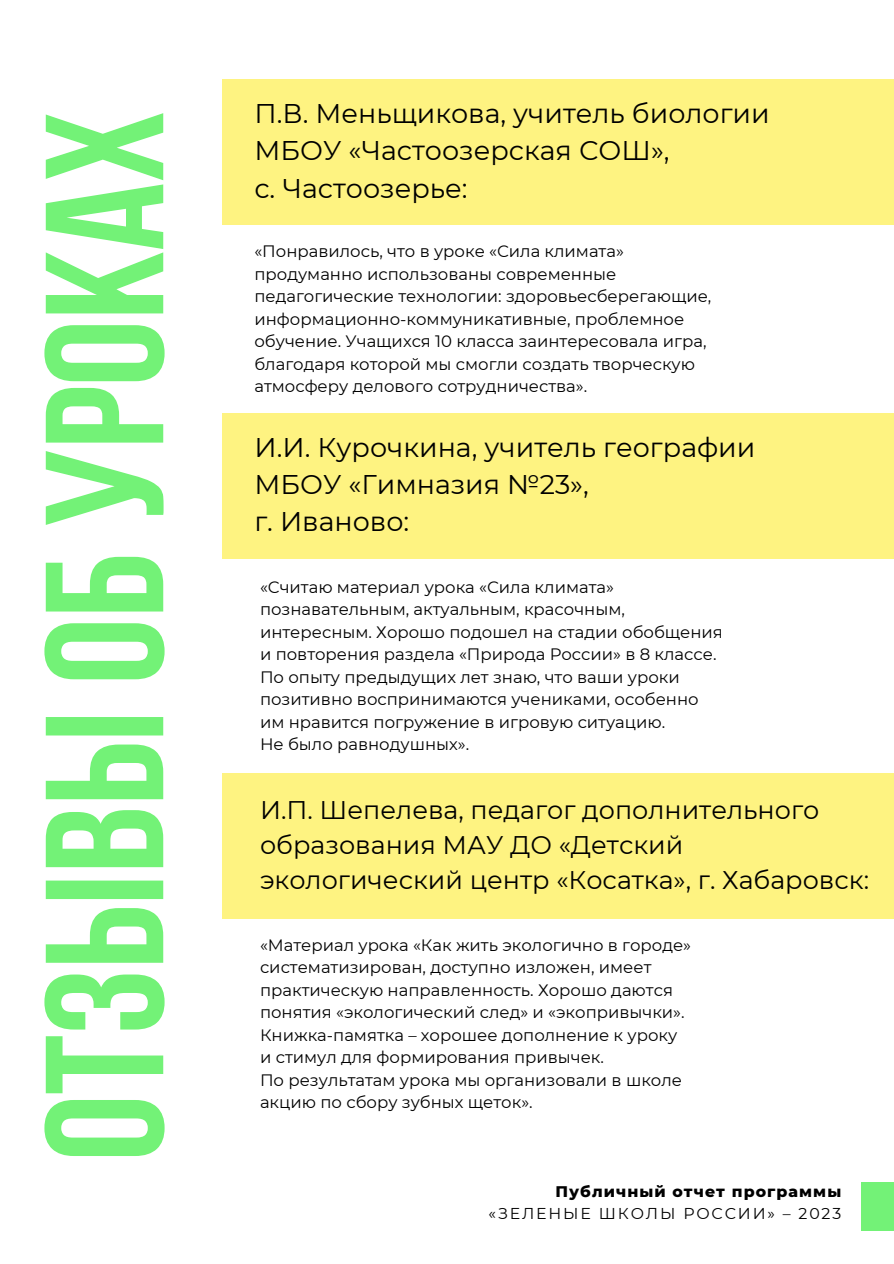
<style>
.page{position:relative;width:894px;height:1264px;background:#fff}
.page>*{position:absolute;margin:0;border:0;box-sizing:border-box;transform-origin:0 0}
.t1{font:167.7px "Bebas Neue Cyrillic";color:#73f277}
.t2{font:27px/37.2px "Montserrat";color:#000}
.t3{font:25.5px/34.8px "Montserrat";color:#000}
.t4{font:16.5px/22.5px "Montserrat";color:#000}
.t5{font:15.75px "Montserrat";letter-spacing:.12em;color:#000}
.t6{font:800 15.75px "Montserrat";letter-spacing:.07em;color:#000}
</style>
<div class="page">
<div style="left:222px;top:413px;width:671px;height:145px;background:#fef381"></div>
<div style="left:222px;top:773px;width:671px;height:145px;background:#fef381"></div>
<div style="left:222px;top:79px;width:671px;height:146px;background:#fef381"></div>
<div style="left:861px;top:1182px;width:32px;height:48px;background:#73f277"></div>
<h1 class="t1" style="left:37px;top:1160px;width:1051px;rotate:-90deg">ОТЗЫВЫОБУРОКАХ</h1>
<h2 class="t2" style="left:254px;top:95px;width:516px">П.В. Меньщикова, учитель биологии<br>МБОУ «Частоозерская СОШ»,<br>с. Частоозерье:</h2>
<p class="t4" style="left:254px;top:240px;width:458px">«Понравилось, что в уроке «Сила климата» продуманно использованы современные педагогические технологии: здоровьесберегающие, информационно-коммуникативные, проблемное обучение. Учащихся 10 класса заинтересовала игра, благодаря которой мы смогли создать творческую атмосферу делового сотрудничества».</p>
<h2 class="t2" style="left:254px;top:428px;width:502px">И.И. Курочкина, учитель географии<br>МБОУ «Гимназия №23»,<br>г. Иваново:</h2>
<p class="t4" style="left:260px;top:575px;width:464px">«Считаю материал урока «Сила климата» познавательным, актуальным, красочным, интересным. Хорошо подошел на стадии обобщения и повторения раздела «Природа России» в 8 классе.<br>По опыту предыдущих лет знаю, что ваши уроки позитивно воспринимаются учениками, особенно им нравится погружение в игровую ситуацию.<br>Не было равнодушных».</p>
<h3 class="t3" style="left:260px;top:792px;width:610px">И.П. Шепелева, педагог дополнительного образования МАУ ДО «Детский экологический центр «Косатка», г. Хабаровск:</h3>
<p class="t4" style="left:260px;top:933px;width:432px">«Материал урока «Как жить экологично в городе» систематизирован, доступно изложен, имеет практическую направленность. Хорошо даются понятия «экологический след» и «экопривычки».<br>Книжка-памятка – хорошее дополнение к уроку и стимул для формирования привычек.<br>По результатам урока мы организовали в школе акцию по сбору зубных щеток».</p>
<p class="t6" style="left:555px;top:1181px;width:287px">Публичный отчет программы</p>
<p class="t5" style="left:488px;top:1204px;width:354px">«ЗЕЛЕНЫЕ ШКОЛЫ РОССИИ» – 2023</p>
</div>
